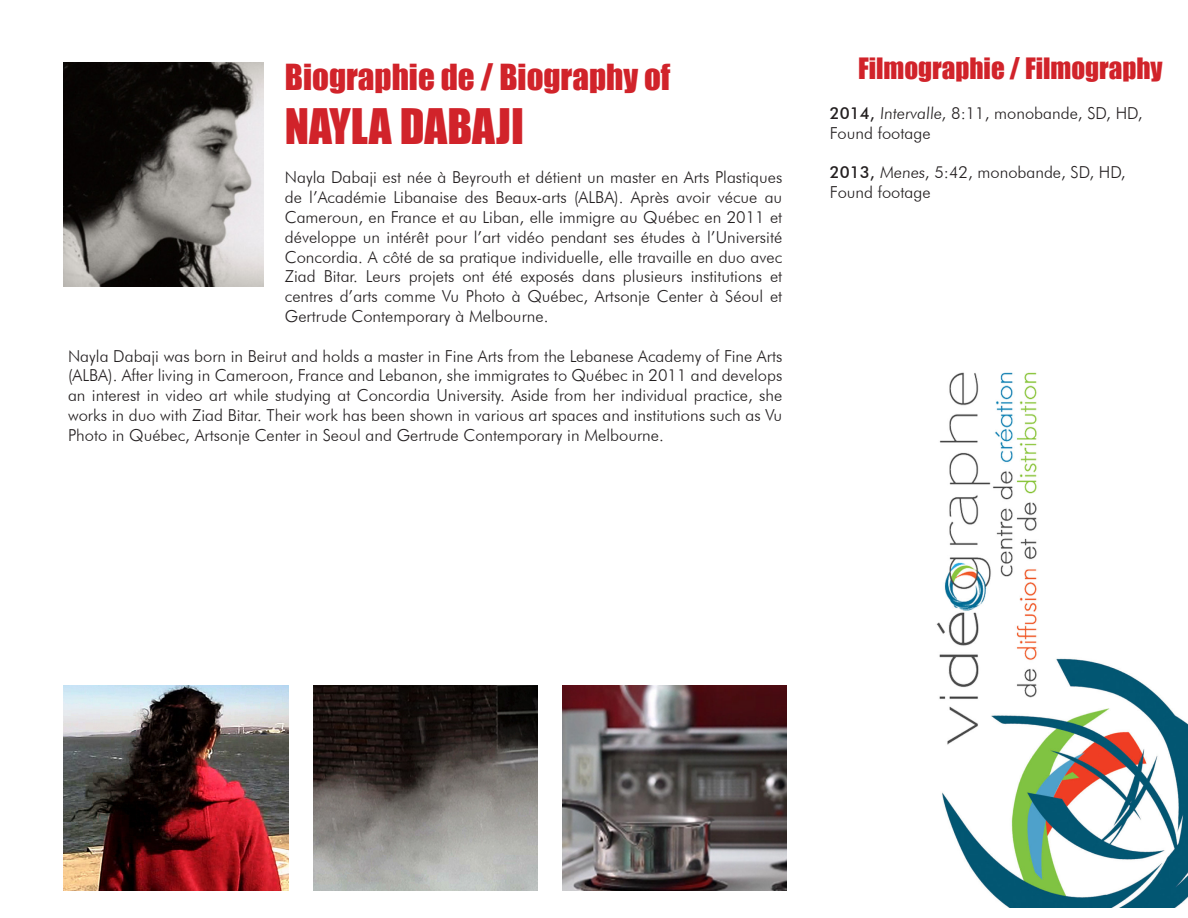
<style>
.page{position:relative;width:1188px;height:918px;background:#fff}
.page>*{position:absolute;margin:0;border:0;box-sizing:border-box;transform-origin:0 0}
.t1{font:45px "Impact";color:#d1232a}
.t2{font:33px "Impact";color:#d1232a}
.t3{font:27px "Impact";color:#d1232a}
.t4{font:300 16.5px/19.8px "Futura BT";color:#231f20;text-align:justify}
.s1{font-weight:500}
</style>
<div class="page">
<img style="left:64px;top:63px;width:200px;height:224px">
<img style="left:64px;top:686px;width:224px;height:205px">
<img style="left:313px;top:686px;width:224px;height:205px">
<img style="left:562px;top:686px;width:225px;height:205px">
<img style="left:936px;top:372px;width:252px;height:536px">
<h2 class="t2" style="left:285px;top:51px;width:387px">Biographie de / Biography of</h2>
<h1 class="t1" style="left:285px;top:91px;width:241px">NAYLA DABAJI</h1>
<p class="t4" style="left:285px;top:168px;width:499px">Nayla Dabaji est née à Beyrouth et détient un master en Arts Plastiques de l’Académie Libanaise des Beaux-arts (ALBA). Après avoir vécue au Cameroun, en France et au Liban, elle immigre au Québec en 2011 et développe un intérêt pour l’art vidéo pendant ses études à l’Université Concordia. A côté de sa pratique individuelle, elle travaille en duo avec Ziad Bitar. Leurs projets ont été exposés dans plusieurs institutions et centres d’arts comme Vu Photo à Québec, Artsonje Center à Séoul et Gertrude Contemporary à Melbourne.</p>
<p class="t4" style="left:68px;top:346px;width:716px">Nayla Dabaji was born in Beirut and holds a master in Fine Arts from the Lebanese Academy of Fine Arts (ALBA). After living in Cameroon, France and Lebanon, she immigrates to Québec in 2011 and develops an interest in video art while studying at Concordia University. Aside from her individual practice, she works in duo with Ziad Bitar. Their work has been shown in various art spaces and institutions such as Vu Photo in Québec, Artsonje Center in Seoul and Gertrude Contemporary in Melbourne.</p>
<h3 class="t3" style="left:858px;top:48px;width:306px">Filmographie / Filmography</h3>
<p class="t4" style="left:830px;top:103px;width:314px"><span class="s1">2014,</span> Intervalle, 8:11, monobande, SD, HD,<br>Found footage</p>
<p class="t4" style="left:830px;top:162px;width:297px"><span class="s1">2013,</span> Menes, 5:42, monobande, SD, HD,<br>Found footage</p>
</div>
